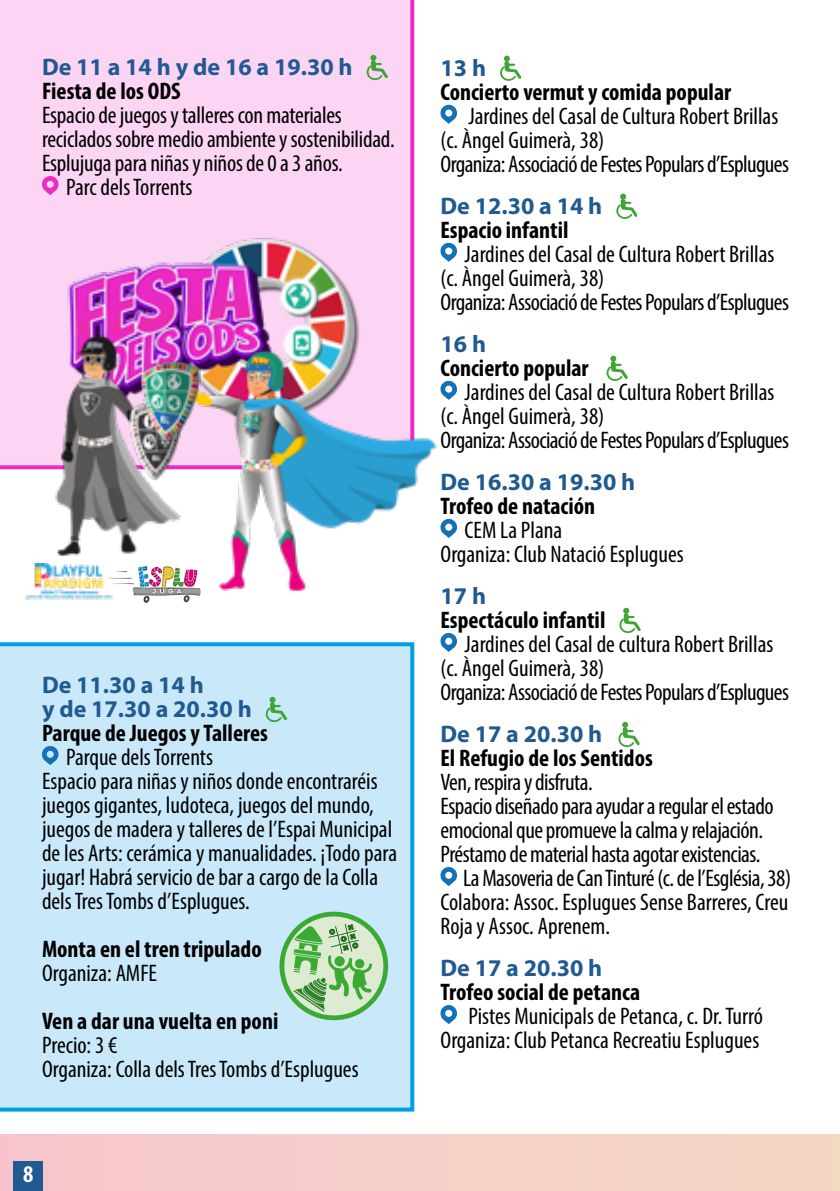
<style>
.page{position:relative;width:840px;height:1191px;background:#fff}
.page>*{position:absolute;margin:0;border:0;box-sizing:border-box;transform-origin:0 0}
.t1{font:condensed 24px/24px "Myriad Pro";letter-spacing:-.005em;color:#000}
.t2{font:700 condensed 24px "Myriad Pro";color:#000}
.t3{font:condensed 24px "Myriad Pro";letter-spacing:-.025em;color:#000}
.t4{font:700 24px "Myriad Pro";color:#205a90}
.t5{font:700 condensed 24px "Myriad Pro";color:#fff}
</style>
<div class="page">
<div style="left:0;top:1134px;width:839px;height:57px;background:#f5d0c8"></div>
<div style="left:13px;top:1161px;width:30px;height:30px;background:#205a90"></div>
<div style="left:0;top:642px;width:414px;height:469px;background:#c9e9fb"></div>
<div style="left:0;top:0;width:414px;height:469px;background:#fbd5f3"></div>
<svg style="left:366px;top:55px;width:21px;height:25px"></svg>
<svg style="left:42px;top:176px;width:16px;height:19px"></svg>
<svg style="left:500px;top:56px;width:20px;height:25px"></svg>
<svg style="left:440px;top:105px;width:17px;height:19px"></svg>
<svg style="left:616px;top:194px;width:20px;height:25px"></svg>
<svg style="left:440px;top:243px;width:17px;height:19px"></svg>
<svg style="left:606px;top:356px;width:20px;height:25px"></svg>
<svg style="left:441px;top:381px;width:16px;height:19px"></svg>
<svg style="left:441px;top:519px;width:16px;height:19px"></svg>
<svg style="left:619px;top:608px;width:20px;height:25px"></svg>
<svg style="left:440px;top:633px;width:17px;height:19px"></svg>
<svg style="left:618px;top:722px;width:20px;height:25px"></svg>
<svg style="left:440px;top:867px;width:17px;height:19px"></svg>
<svg style="left:440px;top:1005px;width:17px;height:19px"></svg>
<img style="left:28px;top:227px;width:352px;height:198px">
<img style="left:50px;top:326px;width:137px;height:231px">
<img style="left:132px;top:340px;width:309px;height:253px">
<img style="left:25px;top:563px;width:73px;height:37px">
<img style="left:98px;top:556px;width:112px;height:47px">
<svg style="left:265px;top:697px;width:21px;height:25px"></svg>
<svg style="left:42px;top:746px;width:16px;height:19px"></svg>
<svg style="left:282px;top:914px;width:103px;height:103px"></svg>
<div style="left:279px;top:911px;width:109px;height:109px;border:5px solid #3aaa35;border-radius:50%"></div>
<svg style="left:293px;top:990px;width:31px;height:22px"></svg>
<svg style="left:293px;top:923px;width:79px;height:87px;background:#9fce97"></svg>
<div style="left:334px;top:956px;width:10px;height:10px;background:#3aaa35;border-radius:50%"></div>
<div style="left:355px;top:959px;width:9px;height:9px;background:#3aaa35;border-radius:50%"></div>
<p class="t4" style="left:42px;top:51px;width:312px">De 11 a 14 h y de 16 a 19.30 h</p>
<p class="t2" style="left:42px;top:76px;width:140px">Fiesta de los ODS</p>
<p class="t1" style="left:42px;top:103px;width:354px">Espacio de juegos y talleres con materiales reciclados sobre medio ambiente y sostenibilidad.<br>Esplujuga para niñas y niños de 0 a 3 años.</p>
<p class="t1" style="left:66px;top:175px;width:128px">Parc dels Torrents</p>
<p class="t4" style="left:42px;top:669px;width:163px">De 11.30 a 14 h</p>
<p class="t4" style="left:42px;top:693px;width:211px">y de 17.30 a 20.30 h</p>
<p class="t2" style="left:42px;top:718px;width:227px">Parque de Juegos y Talleres</p>
<p class="t1" style="left:66px;top:744px;width:148px">Parque dels Torrents</p>
<p class="t1" style="left:42px;top:768px;width:356px">Espacio para niñas y niños donde encontraréis juegos gigantes, ludoteca, juegos del mundo, juegos de madera y talleres de l’Espai Municipal de les Arts: cerámica y manualidades. ¡Todo para jugar! Habrá servicio de bar a cargo de la Colla dels Tres Tombs d’Esplugues.</p>
<p class="t2" style="left:42px;top:934px;width:221px">Monta en el tren tripulado</p>
<p class="t1" style="left:42px;top:960px;width:117px">Organiza: AMFE</p>
<p class="t2" style="left:42px;top:1006px;width:238px">Ven a dar una vuelta en poni</p>
<p class="t1" style="left:42px;top:1032px;width:77px">Precio: 3 €</p>
<p class="t1" style="left:42px;top:1056px;width:318px">Organiza: Colla dels Tres Tombs d’Esplugues</p>
<p class="t5" style="left:23px;top:1159px;width:12px">8</p>
<p class="t4" style="left:440px;top:52px;width:47px">13 h</p>
<p class="t2" style="left:440px;top:77px;width:292px">Concierto vermut y comida popular</p>
<p class="t1" style="left:440px;top:103px;width:339px;text-indent:28px">Jardines del Casal de Cultura Robert Brillas (c. Àngel Guimerà, 38)</p>
<p class="t3" style="left:440px;top:149px;width:350px">Organiza: Associació de Festes Populars d’Esplugues</p>
<p class="t4" style="left:440px;top:190px;width:163px">De 12.30 a 14 h</p>
<p class="t2" style="left:440px;top:215px;width:129px">Espacio infantil</p>
<p class="t1" style="left:440px;top:241px;width:335px;text-indent:24px">Jardines del Casal de Cultura Robert Brillas (c. Àngel Guimerà, 38)</p>
<p class="t3" style="left:440px;top:287px;width:350px">Organiza: Associació de Festes Populars d’Esplugues</p>
<p class="t4" style="left:440px;top:328px;width:47px">16 h</p>
<p class="t2" style="left:440px;top:353px;width:150px">Concierto popular</p>
<p class="t1" style="left:440px;top:379px;width:335px;text-indent:24px">Jardines del Casal de Cultura Robert Brillas (c. Àngel Guimerà, 38)</p>
<p class="t3" style="left:440px;top:425px;width:350px">Organiza: Associació de Festes Populars d’Esplugues</p>
<p class="t4" style="left:440px;top:466px;width:196px">De 16.30 a 19.30 h</p>
<p class="t2" style="left:440px;top:491px;width:156px">Trofeo de natación</p>
<p class="t1" style="left:464px;top:517px;width:99px">CEM La Plana</p>
<p class="t1" style="left:440px;top:541px;width:245px">Organiza: Club Natació Esplugues</p>
<p class="t4" style="left:440px;top:580px;width:47px">17 h</p>
<p class="t2" style="left:440px;top:605px;width:166px">Espectáculo infantil</p>
<p class="t1" style="left:440px;top:631px;width:334px;text-indent:24px">Jardines del Casal de cultura Robert Brillas (c. Àngel Guimerà, 38)</p>
<p class="t3" style="left:440px;top:677px;width:350px">Organiza: Associació de Festes Populars d’Esplugues</p>
<p class="t4" style="left:440px;top:718px;width:163px">De 17 a 20.30 h</p>
<p class="t2" style="left:440px;top:743px;width:214px">El Refugio de los Sentidos</p>
<p class="t1" style="left:440px;top:769px;width:154px">Ven, respira y disfruta.</p>
<p class="t1" style="left:440px;top:793px;width:334px">Espacio diseñado para ayudar a regular el estado emocional que promueve la calma y relajación.<br>Préstamo de material hasta agotar existencias.</p>
<p class="t1" style="left:463px;top:865px;width:329px">La Masoveria de Can Tinturé (c. de l’Església, 38)</p>
<p class="t1" style="left:440px;top:889px;width:349px">Colabora: Assoc. Esplugues Sense Barreres, Creu<br>Roja y Assoc. Aprenem.</p>
<p class="t4" style="left:440px;top:952px;width:163px">De 17 a 20.30 h</p>
<p class="t2" style="left:440px;top:977px;width:201px">Trofeo social de petanca</p>
<p class="t1" style="left:468px;top:1003px;width:296px">Pistes Municipals de Petanca, c. Dr. Turró</p>
<p class="t1" style="left:440px;top:1027px;width:320px">Organiza: Club Petanca Recreatiu Esplugues</p>
</div>
